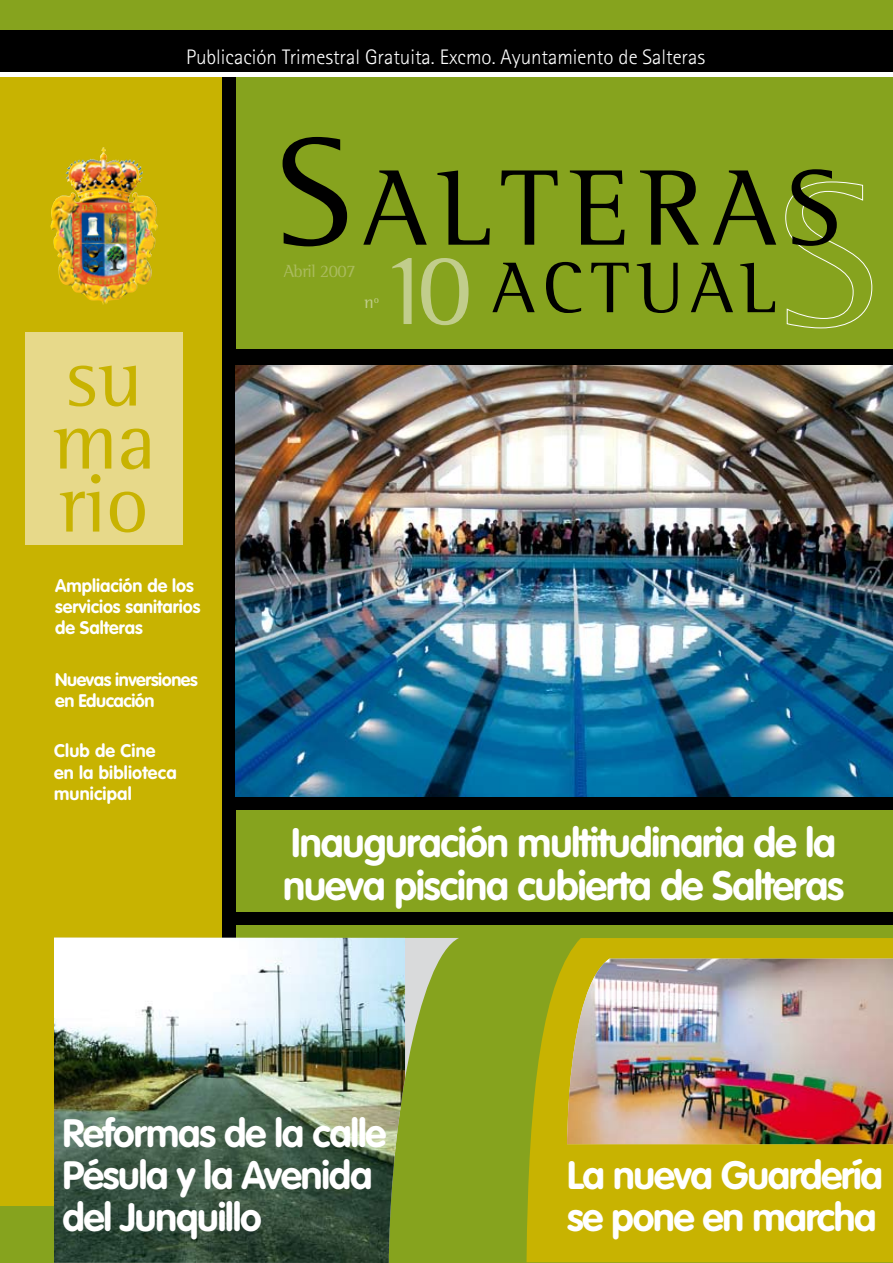
<style>
.page{position:relative;width:893px;height:1263px;background:#000}
.page>*{position:absolute;margin:0;border:0;box-sizing:border-box;transform-origin:0 0}
.t1{font:110.25px "Rotis Semi Serif";letter-spacing:.1em;color:#000}
.t2{font:105px "Rotis Semi Serif";color:#c1cd8c}
.t3{font:84px/63px "Rotis Semi Serif";color:#c8b301}
.t4{font:73.5px "Rotis Semi Serif";letter-spacing:.1em;color:#000}
.t5{font:700 40.5px/43.5px "VAG Rounded";letter-spacing:-.025em;color:#fff}
.t6{font:700 39px/42px "VAG Rounded";letter-spacing:-.03em;color:#fff}
.t7{font:300 21px "Rotis Sans Serif";color:#fff}
.t8{font:700 18px/21.6px "VAG Rounded";color:#fff}
.t9{font:700 18px/21px "VAG Rounded";letter-spacing:-.025em;color:#fff}
.t10{font:18px "Rotis Semi Serif";letter-spacing:-.03em;color:#aabb5e}
.t11{font:18px "Rotis Semi Serif";color:#c1cd8c}
.s1{font-size:157.5px}
</style>
<div class="page">
<div style="left:0;top:0;width:893px;height:30px;background:#86a31e"></div>
<div style="left:0;top:77px;width:221px;height:1129px;background:#c8b301"></div>
<div style="left:0;top:1206px;width:893px;height:57px;background:#86a31e"></div>
<div style="left:236px;top:77px;width:657px;height:272px;background:#86a31e"></div>
<div style="left:236px;top:810px;width:657px;height:398px;background:#86a31e"></div>
<div style="left:26px;top:332px;width:157px;height:212px;background:#e7d98a"></div>
<svg style="left:785px;top:182px;width:87px;height:146px"></svg>
<div style="left:0;top:72px;width:893px;height:5px;background:#fff"></div>
<svg style="left:405px;top:938px;width:54px;height:141px"></svg>
<img style="left:54px;top:938px;width:351px;height:325px">
<img style="left:236px;top:366px;width:657px;height:430px">
<div style="left:223px;top:912px;width:670px;height:12px;background:#000"></div>
<svg style="left:526px;top:938px;width:367px;height:324px;background:#c3b103"></svg>
<img style="left:567px;top:959px;width:326px;height:185px">
<img style="left:50px;top:147px;width:53px;height:145px">
<p class="t7" style="left:186px;top:45px;width:521px">Publicación Trimestral Gratuita. Excmo. Ayuntamiento de Salteras</p>
<h3 class="t3" style="left:52px;top:346px;width:106px">su ma rio</h3>
<p class="t8" style="left:55px;top:575px;width:147px;line-height:21px">Ampliación de los servicios sanitarios de Salteras</p>
<p class="t9" style="left:55px;top:669px;width:144px">Nuevas inversiones en Educación</p>
<p class="t8" style="left:54px;top:740px;width:124px">Club de Cine en la biblioteca municipal</p>
<h1 class="t1" style="left:276px;top:143px;width:558px"><span class="s1">S</span>ALTERAS</h1>
<h3 class="t4" style="left:492px;top:245px;width:285px">ACTUAL</h3>
<h2 class="t2" style="left:377px;top:227px;width:96px">10</h2>
<p class="t10" style="left:284px;top:260px;width:73px">Abril 2007</p>
<p class="t11" style="left:364px;top:291px;width:17px">nº</p>
<h3 class="t5" style="left:283px;top:820px;width:562px">Inauguración multitudinaria de la nueva piscina cubierta de Salteras</h3>
<h3 class="t6" style="left:63px;top:1111px;width:325px">Reformas de la calle<br>Pésula y la Avenida del Junquillo</h3>
<h3 class="t6" style="left:567px;top:1154px;width:317px">La nueva Guardería se pone en marcha</h3>
</div>
